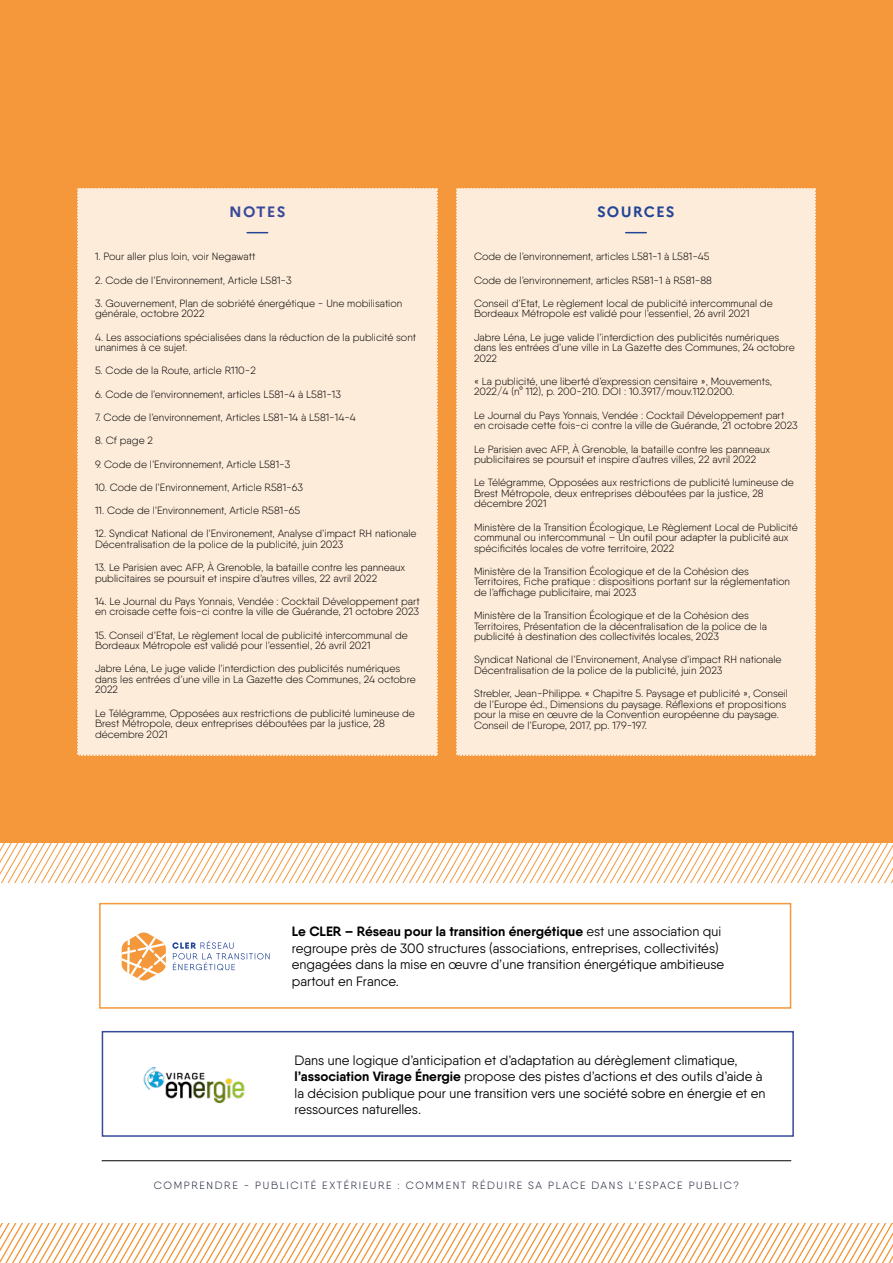
<style>
.page{position:relative;width:893px;height:1263px;background:#fff}
.page>*{position:absolute;margin:0;border:0;box-sizing:border-box;transform-origin:0 0}
.t1{font:700 15px "Marianne";letter-spacing:.075em;color:#234597}
.t2{font:700 15px "Marianne";letter-spacing:.075em;color:#37499a}
.t3{font:13.5px/16.5px "Qanelas Soft";color:#000}
.t4{font:300 10.5px/10.5px "Qanelas Soft";color:#000}
.t5{font:300 10.5px "Qanelas Soft";letter-spacing:.15em;color:#161a31}
.s1{font-weight:700}
</style>
<div class="page">
<div style="left:0;top:0;width:893px;height:842px;background:#f4983b"></div>
<svg style="left:1px;top:843px;width:892px;height:39px"></svg>
<div style="left:99px;top:903px;width:692px;height:106px;border:2px solid #f4983b"></div>
<hr style="left:102px;top:1160px;width:689px;height:1px;background:#000">
<svg style="left:0;top:1224px;width:893px;height:39px"></svg>
<svg style="left:122px;top:932px;width:44px;height:48px"></svg>
<svg style="left:172px;top:941px;width:98px;height:29px"></svg>
<div style="left:77px;top:188px;width:361px;height:568px;background:#feecda"></div>
<div style="left:456px;top:188px;width:360px;height:568px;background:#feecda"></div>
<div style="left:102px;top:1031px;width:692px;height:106px;border:2px solid #37499a"></div>
<img style="left:143px;top:1066px;width:102px;height:38px">
<h1 class="t2" style="left:229px;top:202px;width:58px">NOTES</h1>
<p class="t4" style="left:95px;top:251px;width:162px">1. Pour aller plus loin, voir Negawatt</p>
<p class="t4" style="left:95px;top:275px;width:198px">2. Code de l’Environnement, Article L581-3</p>
<p class="t4" style="left:95px;top:298px;width:309px">3. Gouvernement, Plan de sobriété énergétique - Une mobilisation générale, octobre 2022</p>
<p class="t4" style="left:95px;top:332px;width:323px">4. Les associations spécialisées dans la réduction de la publicité sont unanimes à ce sujet.</p>
<p class="t4" style="left:95px;top:365px;width:162px">5. Code de la Route, article R110-2</p>
<p class="t4" style="left:95px;top:389px;width:248px">6. Code de l’environnement, articles L581-4 à L581-13</p>
<p class="t4" style="left:95px;top:412px;width:262px">7. Code de l’environnement, Articles L581-14 à L581-14-4</p>
<p class="t4" style="left:95px;top:435px;width:59px">8. Cf page 2</p>
<p class="t4" style="left:95px;top:458px;width:197px">9. Code de l’Environnement, Article L581-3</p>
<p class="t4" style="left:95px;top:482px;width:210px">10. Code de l’Environnement, Article R581-63</p>
<p class="t4" style="left:95px;top:505px;width:207px">11. Code de l’Environnement, Article R581-65</p>
<p class="t4" style="left:95px;top:528px;width:323px">12. Syndicat National de l’Environement, Analyse d’impact RH nationale<br>Décentralisation de la police de la publicité, juin 2023</p>
<p class="t4" style="left:95px;top:562px;width:312px">13. Le Parisien avec AFP, À Grenoble, la bataille contre les panneaux publicitaires se poursuit et inspire d’autres villes, 22 avril 2022</p>
<p class="t4" style="left:95px;top:596px;width:326px">14. Le Journal du Pays Yonnais, Vendée : Cocktail Développement part en croisade cette fois-ci contre la ville de Guérande, 21 octobre 2023</p>
<p class="t4" style="left:95px;top:629px;width:314px">15. Conseil d’Etat, Le règlement local de publicité intercommunal de<br>Bordeaux Métropole est validé pour l’essentiel, 26 avril 2021</p>
<p class="t4" style="left:95px;top:663px;width:322px">Jabre Léna, Le juge valide l’interdiction des publicités numériques dans les entrées d’une ville in La Gazette des Communes, 24 octobre<br>2022</p>
<p class="t4" style="left:95px;top:707px;width:321px">Le Télégramme, Opposées aux restrictions de publicité lumineuse de<br>Brest Métropole, deux entreprises déboutées par la justice, 28 décembre 2021</p>
<h1 class="t1" style="left:597px;top:202px;width:79px">SOURCES</h1>
<p class="t4" style="left:474px;top:251px;width:237px">Code de l’environnement, articles L581-1 à L581-45</p>
<p class="t4" style="left:474px;top:275px;width:240px">Code de l’environnement, articles R581-1 à R581-88</p>
<p class="t4" style="left:474px;top:298px;width:300px">Conseil d’Etat, Le règlement local de publicité intercommunal de<br>Bordeaux Métropole est validé pour l’essentiel, 26 avril 2021</p>
<p class="t4" style="left:474px;top:332px;width:322px">Jabre Léna, Le juge valide l’interdiction des publicités numériques dans les entrées d’une ville in La Gazette des Communes, 24 octobre<br>2022</p>
<p class="t4" style="left:474px;top:376px;width:300px">« La publicité, une liberté d’expression censitaire », Mouvements,<br>2022/4 (n° 112), p. 200-210. DOI : 10.3917/mouv.112.0200.</p>
<p class="t4" style="left:474px;top:410px;width:325px">Le Journal du Pays Yonnais, Vendée : Cocktail Développement part en croisade cette fois-ci contre la ville de Guérande, 21 octobre 2023</p>
<p class="t4" style="left:474px;top:443px;width:298px">Le Parisien avec AFP, À Grenoble, la bataille contre les panneaux publicitaires se poursuit et inspire d’autres villes, 22 avril 2022</p>
<p class="t4" style="left:474px;top:477px;width:321px">Le Télégramme, Opposées aux restrictions de publicité lumineuse de<br>Brest Métropole, deux entreprises déboutées par la justice, 28 décembre 2021</p>
<p class="t4" style="left:474px;top:521px;width:325px">Ministère de la Transition Écologique, Le Règlement Local de Publicité communal ou intercommunal – Un outil pour adapter la publicité aux spécificités locales de votre territoire, 2022</p>
<p class="t4" style="left:474px;top:566px;width:318px">Ministère de la Transition Écologique et de la Cohésion des<br>Territoires, Fiche pratique : dispositions portant sur la réglementation de l’affichage publicitaire, mai 2023</p>
<p class="t4" style="left:474px;top:610px;width:295px">Ministère de la Transition Écologique et de la Cohésion des<br>Territoires, Présentation de la décentralisation de la police de la publicité à destination des collectivités locales, 2023</p>
<p class="t4" style="left:474px;top:654px;width:309px">Syndicat National de l’Environement, Analyse d’impact RH nationale<br>Décentralisation de la police de la publicité, juin 2023</p>
<p class="t4" style="left:474px;top:688px;width:316px">Strebler, Jean-Philippe. « Chapitre 5. Paysage et publicité », Conseil de l’Europe éd., Dimensions du paysage. Réflexions et propositions pour la mise en œuvre de la Convention européenne du paysage.<br>Conseil de l’Europe, 2017, pp. 179-197.</p>
<p class="t3" style="left:292px;top:923px;width:434px"><span class="s1">Le CLER – Réseau pour la transition énergétique</span> est une association qui regroupe près de 300 structures (associations, entreprises, collectivités) engagées dans la mise en œuvre d’une transition énergétique ambitieuse partout en France.</p>
<p class="t3" style="left:295px;top:1051px;width:472px">Dans une logique d’anticipation et d’adaptation au dérèglement climatique, <span class="s1">l’association Virage Énergie</span> propose des pistes d’actions et des outils d’aide à la décision publique pour une transition vers une société sobre en énergie et en ressources naturelles.</p>
<p class="t5" style="left:154px;top:1179px;width:587px">COMPRENDRE - PUBLICITÉ EXTÉRIEURE : COMMENT RÉDUIRE SA PLACE DANS L’ESPACE PUBLIC?</p>
</div>
